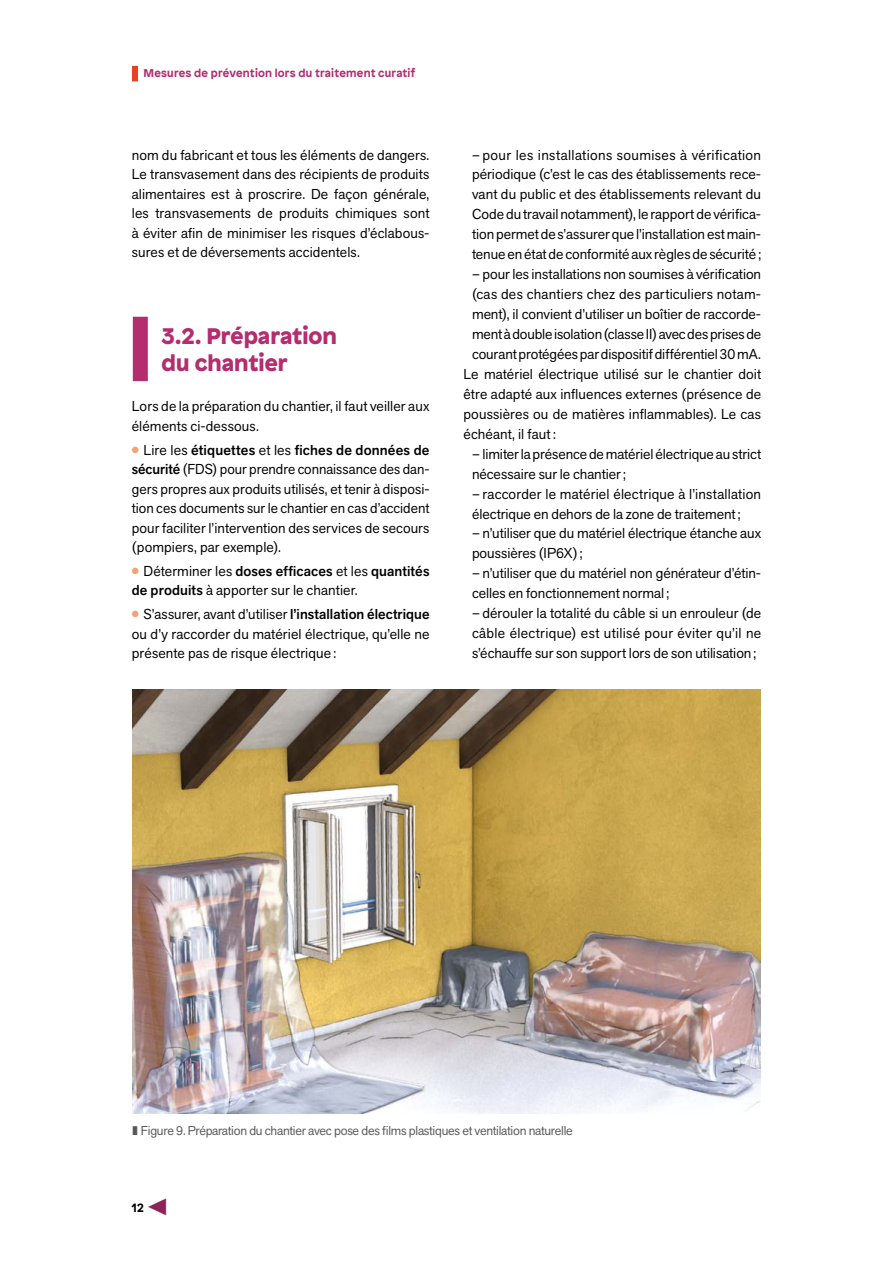
<style>
.page{position:relative;width:893px;height:1263px;background:#fff}
.page>*{position:absolute;margin:0;border:0;box-sizing:border-box;transform-origin:0 0}
.t1{font:900 22.5px/27px "Patron";color:#b32d6f}
.t2{font:14.25px/19.5px "Akzid Grtsk Next";letter-spacing:.005em;color:#000}
.t3{font:12.75px "Akzid Grtsk Next";letter-spacing:-.02em;color:#575756}
.t4{font:700 12px "Patron";color:#000}
.t5{font:700 11.25px "Patron";letter-spacing:.015em;color:#b32d6f}
.s1{color:#f5a175}
.s2{font-weight:500}
.s3{color:#8d2357}
</style>
<div class="page">
<div style="left:132px;top:66px;width:6px;height:15px;background:#e84124"></div>
<div style="left:133px;top:317px;width:15px;height:64px;background:#b32d6f"></div>
<img style="left:132px;top:690px;width:629px;height:423px">
<p class="t5" style="left:144px;top:64px;width:273px">Mesures de prévention lors du traitement curatif</p>
<p class="t2" style="left:132px;top:145px;width:299px;text-align:justify">nom du fabricant et tous les éléments de dangers.<br>Le transvasement dans des récipients de produits alimentaires est à proscrire. De façon générale, les transvasements de produits chimiques sont à éviter afin de minimiser les risques d’éclabous&shy;sures et de déversements accidentels.</p>
<h1 class="t1" style="left:162px;top:320px;width:177px">3.2. Préparation du chantier</h1>
<p class="t2" style="left:132px;top:396px;width:299px">Lors de la préparation du chantier, il faut veiller aux éléments ci-dessous.</p>
<p class="t2" style="left:132px;top:440px;width:299px;text-align:justify"><span class="s1">●</span> Lire les <span class="s2">étiquettes</span> et les <span class="s2">fiches de données de sécurité</span> (FDS) pour prendre connaissance des dan&shy;gers propres aux produits utilisés, et tenir à disposi&shy;tion ces documents sur le chantier en cas d’accident pour faciliter l’intervention des services de secours (pompiers, par exemple).</p>
<p class="t2" style="left:132px;top:561px;width:299px"><span class="s1">●</span> Déterminer les <span class="s2">doses efficaces</span> et les <span class="s2">quantités de produits</span> à apporter sur le chantier.</p>
<p class="t2" style="left:132px;top:604px;width:299px;text-align:justify"><span class="s1">●</span> S’assurer, avant d’utiliser <span class="s2">l’installation électrique </span>ou d’y raccorder du matériel électrique, qu’elle ne présente pas de risque électrique:</p>
<p class="t2" style="left:472px;top:144px;width:291px;line-height:20px;text-align:justify">– pour les installations soumises à vérification périodique (c’est le cas des établissements rece&shy;vant du public et des établissements relevant du Code du travail notamment), le rapport de vérifica&shy;tion permet de s’assurer que l’installation est main&shy;tenue en état de conformité aux règles de sécurité;</p>
<p class="t2" style="left:472px;top:264px;width:291px">– pour les installations non soumises à vérification</p>
<p class="t2" style="left:472px;top:284px;width:291px">(cas des chantiers chez des particuliers notam-</p>
<p class="t2" style="left:472px;top:304px;width:291px">ment), il convient d’utiliser un boîtier de raccorde-</p>
<p class="t2" style="left:472px;top:324px;width:291px">ment à double isolation (classe II) avec des prises de</p>
<p class="t2" style="left:472px;top:344px;width:291px">courant protégées par dispositif différentiel 30 mA.</p>
<p class="t2" style="left:463px;top:364px;width:299px">Le matériel électrique utilisé sur le chantier doit</p>
<p class="t2" style="left:463px;top:384px;width:299px">être adapté aux influences externes (présence de</p>
<p class="t2" style="left:463px;top:404px;width:299px">poussières ou de matières inflammables). Le cas</p>
<p class="t2" style="left:463px;top:424px;width:94px">échéant, il faut:</p>
<p class="t2" style="left:472px;top:444px;width:291px;line-height:20px">– limiter la présence de matériel électrique au strict nécessaire sur le chantier;</p>
<p class="t2" style="left:472px;top:483px;width:291px;line-height:20px">– raccorder le matériel électrique à l’installation électrique en dehors de la zone de traitement;</p>
<p class="t2" style="left:472px;top:523px;width:291px;line-height:20px">– n’utiliser que du matériel électrique étanche aux poussières (IP6X);</p>
<p class="t2" style="left:472px;top:563px;width:291px;line-height:20px">– n’utiliser que du matériel non générateur d’étin&shy;celles en fonctionnement normal;</p>
<p class="t2" style="left:472px;top:603px;width:291px;line-height:20px;text-align:justify">– dérouler la totalité du câble si un enrouleur (de câble électrique) est utilisé pour éviter qu’il ne s’échauffe sur son support lors de son utilisation;</p>
<p class="t3" style="left:132px;top:1123px;width:442px">❚ Figure 9. Préparation du chantier avec pose des films plastiques et ventilation naturelle</p>
<p class="t4" style="left:132px;top:1198px;width:38px">12 <span class="s3">▼</span></p>
</div>
